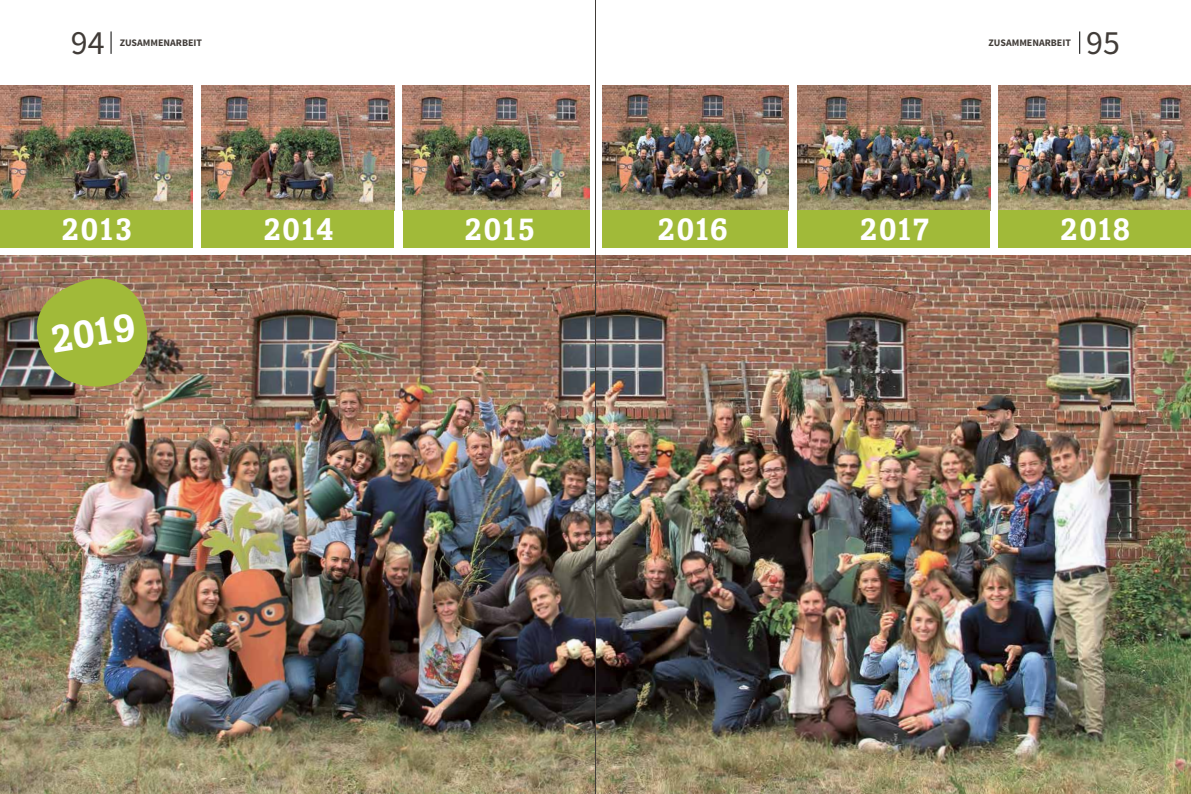
<style>
.page{position:relative;width:1191px;height:794px;background:#fff}
.page>*{position:absolute;margin:0;border:0;box-sizing:border-box;transform-origin:0 0}
.t1{font:700 40px "Amasis MT Pro";color:#fff}
.t2{font:34px "Source Sans Pro";color:#413c38}
.t3{font:700 32px "Amasis MT Pro";letter-spacing:-.04em;color:#fff}
.t4{font:700 10px "Source Sans Pro";color:#413c38}
</style>
<div class="page">
<img style="left:596px;top:255px;width:595px;height:539px">
<svg style="left:1079px;top:31px;width:1px;height:23px"></svg>
<svg style="left:111px;top:31px;width:1px;height:23px"></svg>
<img style="left:0;top:255px;width:595px;height:539px">
<img style="left:201px;top:85px;width:193px;height:125px">
<img style="left:0;top:85px;width:193px;height:125px">
<img style="left:403px;top:85px;width:385px;height:125px">
<img style="left:797px;top:85px;width:193px;height:125px">
<img style="left:998px;top:85px;width:193px;height:125px">
<div style="left:201px;top:210px;width:193px;height:38px;background:#a1ba39"></div>
<div style="left:0;top:210px;width:193px;height:38px;background:#a1ba39"></div>
<div style="left:403px;top:210px;width:192px;height:38px;background:#a1ba39"></div>
<div style="left:595px;top:210px;width:193px;height:38px;background:#a1ba39"></div>
<div style="left:797px;top:210px;width:193px;height:38px;background:#a1ba39"></div>
<div style="left:998px;top:210px;width:193px;height:38px;background:#a1ba39"></div>
<div style="left:590px;top:67px;width:11px;height:186px;background:#fff"></div>
<svg style="left:36px;top:277px;width:115px;height:110px;background:#9ba743"></svg>
<hr style="left:595px;top:0;width:1px;height:794px;background:#413c38">
<h2 class="t2" style="left:71px;top:21px;width:35px">94</h2>
<p class="t4" style="left:120px;top:36px;width:84px">ZUSAMMENARBEIT</p>
<p class="t4" style="left:988px;top:36px;width:84px">ZUSAMMENARBEIT</p>
<h2 class="t2" style="left:1086px;top:21px;width:35px">95</h2>
<h3 class="t3" style="left:61px;top:209px;width:73px">2013</h3>
<h3 class="t3" style="left:263px;top:209px;width:72px">2014</h3>
<h3 class="t3" style="left:464px;top:209px;width:73px">2015</h3>
<h3 class="t3" style="left:657px;top:209px;width:72px">2016</h3>
<h3 class="t3" style="left:859px;top:209px;width:72px">2017</h3>
<h3 class="t3" style="left:1060px;top:209px;width:72px">2018</h3>
<h1 class="t1" style="left:47px;top:315px;width:87px;rotate:-9deg">2019</h1>
</div>
